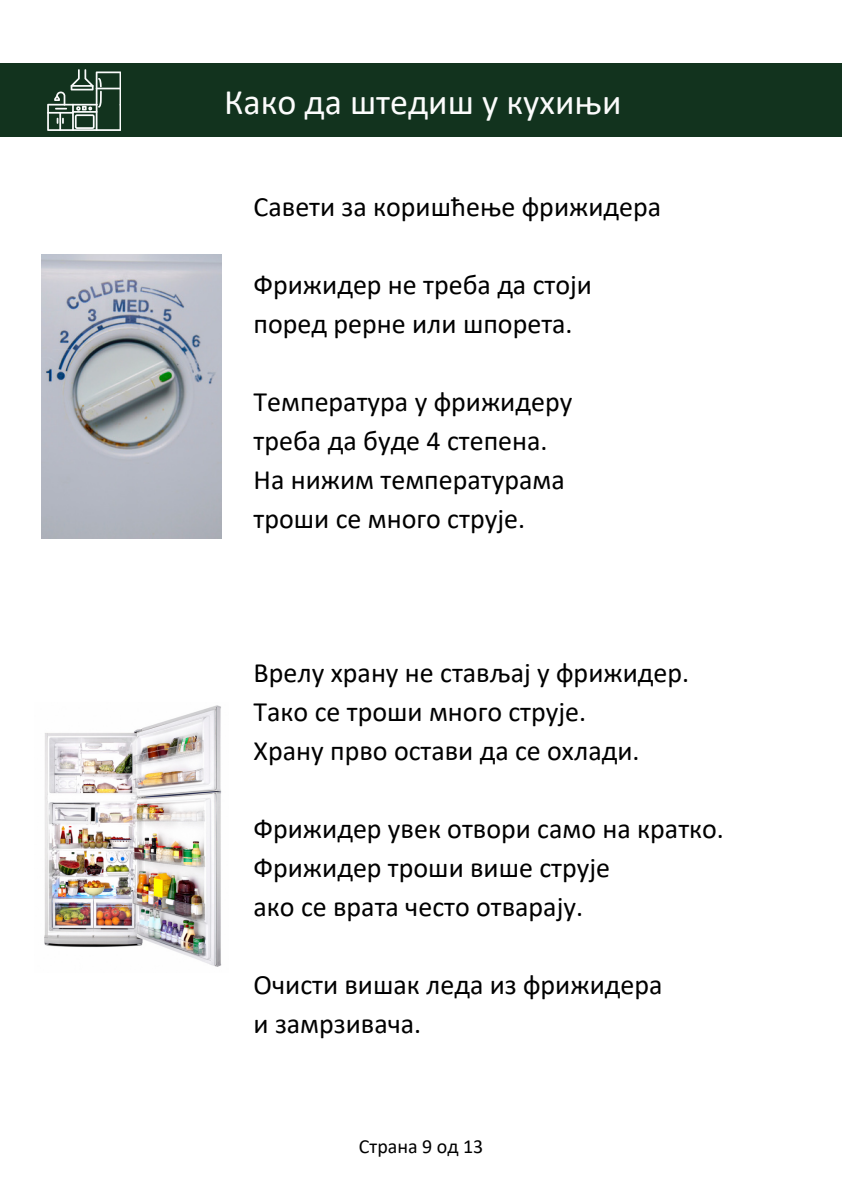
<style>
.page{position:relative;width:842px;height:1191px;background:#fff}
.page>*{position:absolute;margin:0;border:0;box-sizing:border-box;transform-origin:0 0}
.t1{font:36px "Calibri";color:#fcfcfc}
.t2{font:28px/39px "Calibri";color:#000}
.t3{font:20px "Calibri";color:#000}
</style>
<div class="page">
<svg style="left:63px;top:254px;width:87px;height:1px"></svg>
<div style="left:0;top:63px;width:842px;height:74px;background:#12331e"></div>
<svg style="left:47px;top:69px;width:74px;height:62px"></svg>
<hr style="left:71px;top:85px;width:23px;height:2px;background:#fafbfb">
<img style="left:42px;top:255px;width:180px;height:283px">
<img style="left:44px;top:705px;width:178px;height:262px">
<p class="t1" style="left:224px;top:87px;width:399px">Како да штедиш у кухињи</p>
<p class="t2" style="left:253px;top:189px;width:409px">Савети за коришћење фрижидера</p>
<h2 class="t2" style="left:253px;top:267px;width:340px">Фрижидер не треба да стоји поред рерне или шпорета.</h2>
<h2 class="t2" style="left:253px;top:384px;width:320px">Температура у фрижидеру треба да буде 4 степена.<br>На нижим температурама троши се много струје.</h2>
<h2 class="t2" style="left:253px;top:656px;width:437px">Врелу храну не стављај у фрижидер.<br>Тако се троши много струје.<br>Храну прво остави да се охлади.</h2>
<h2 class="t2" style="left:253px;top:812px;width:472px">Фрижидер увек отвори само на кратко.<br>Фрижидер троши више струје<br>ако се врата често отварају.</h2>
<h2 class="t2" style="left:253px;top:968px;width:410px">Очисти вишак леда из фрижидера и замрзивача.</h2>
<h2 class="t3" style="left:359px;top:1138px;width:126px">Страна 9 од 13</h2>
</div>
